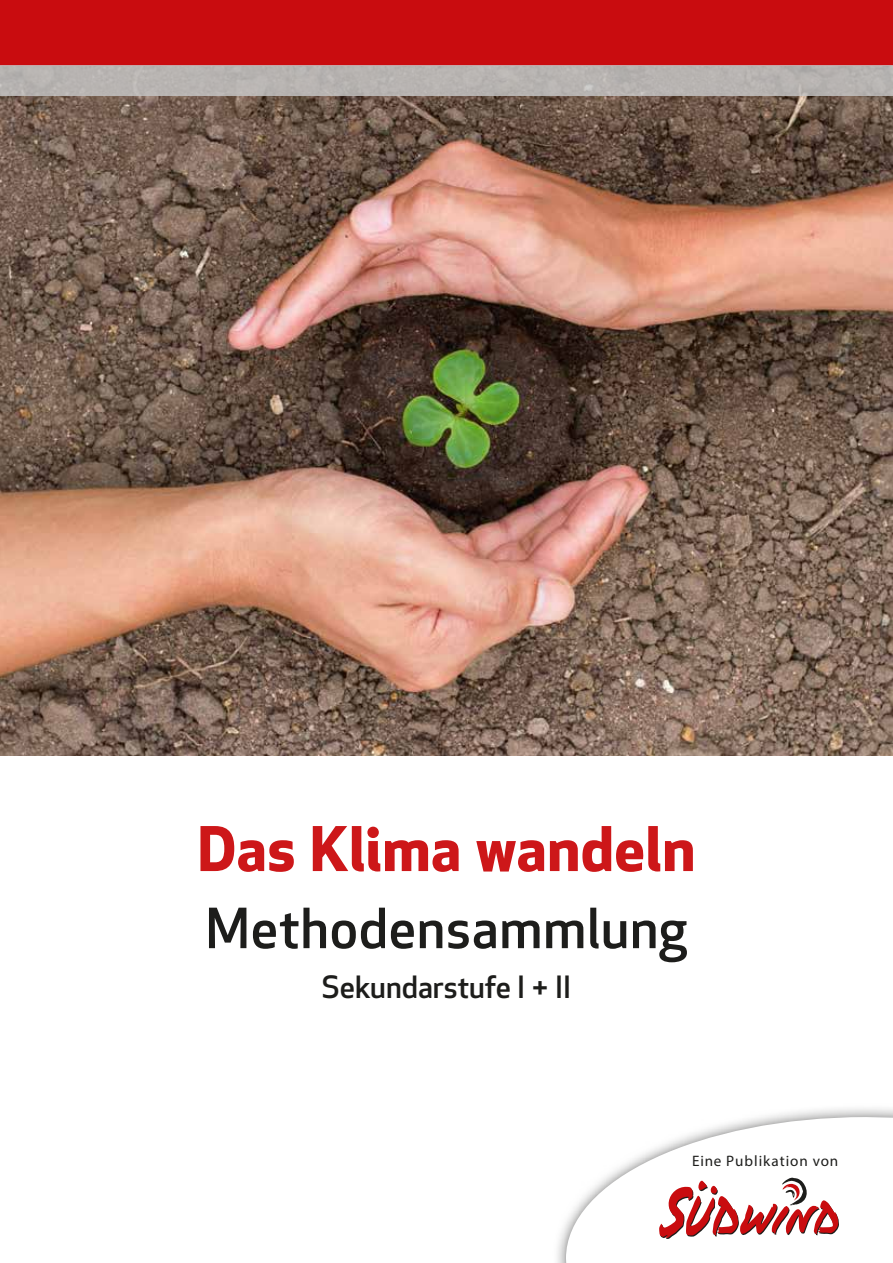
<style>
.page{position:relative;width:893px;height:1263px;background:#fff}
.page>*{position:absolute;margin:0;border:0;box-sizing:border-box;transform-origin:0 0}
.t1{font:700 60px "Apex New";letter-spacing:.01em;color:#cd1719}
.t2{font:500 54px "Apex New";letter-spacing:.015em;color:#1d1d1b}
.t3{font:500 30px "Apex New";color:#1d1d1b}
.t4{font:15.15px "Myriad Pro";letter-spacing:.065em;color:#1d1d1b}
</style>
<div class="page">
<div style="left:0;top:0;width:893px;height:66px;background:#c90c0f"></div>
<img style="left:0;top:96px;width:893px;height:660px">
<div style="left:0;top:65px;width:893px;height:31px;background:#b8b4b1"></div>
<img style="left:557px;top:1108px;width:336px;height:155px">
<svg style="left:566px;top:1117px;width:327px;height:146px"></svg>
<svg style="left:659px;top:1178px;width:180px;height:61px"></svg>
<h1 class="t1" style="left:198px;top:825px;width:499px">Das Klima wandeln</h1>
<h2 class="t2" style="left:206px;top:898px;width:483px">Methodensammlung</h2>
<h3 class="t3" style="left:322px;top:970px;width:251px">Sekundarstufe I + II</h3>
<p class="t4" style="left:692px;top:1152px;width:148px">Eine Publikation von</p>
</div>
